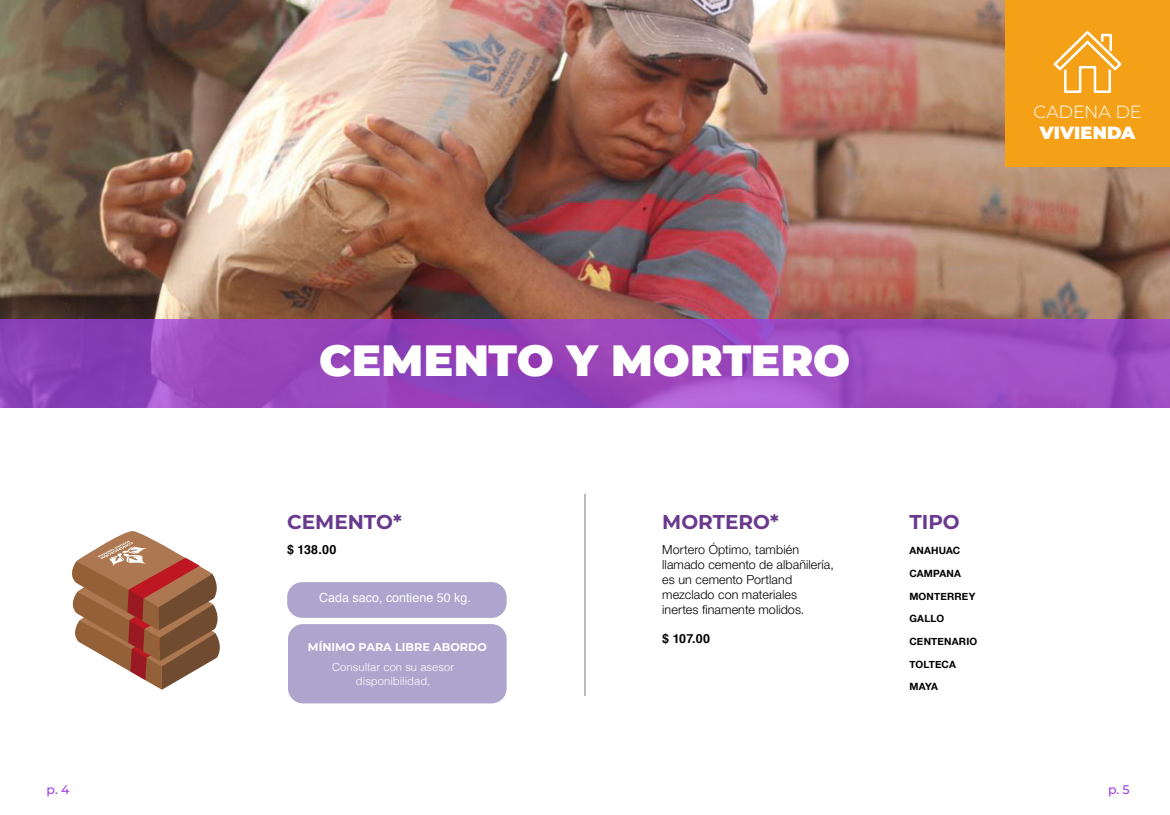
<style>
.page{position:relative;width:1170px;height:815px;background:#fff}
.page>*{position:absolute;margin:0;border:0;box-sizing:border-box;transform-origin:0 0}
.t1{font:900 43.75px "Montserrat";color:#fff}
.t2{font:700 20px "Montserrat";color:#69398d}
.t3{font:300 17.62px "Montserrat";letter-spacing:-.01em;color:#fff}
.t4{font:900 17.62px "Montserrat";letter-spacing:.01em;color:#fff}
.t5{font:300 12.5px/15px "Helvetica Neue LT Std";letter-spacing:.005em;color:#000}
.t6{font:12.5px "Helvetica";color:#fff}
.t7{font:700 12.5px "Helvetica";letter-spacing:.015em;color:#000}
.t8{font:500 12.5px "Montserrat";color:#9e40e6}
.t9{font:300 11.25px/13.5px "Helvetica";color:#fff;text-align:center}
.t10{font:700 11.25px "Montserrat";color:#fff}
.t11{font:700 10px "Helvetica Neue";letter-spacing:.015em;color:#000}
</style>
<div class="page">
<div style="left:287px;top:582px;width:219px;height:36px;background:#ada5cd;border-radius:15px"></div>
<div style="left:288px;top:624px;width:218px;height:79px;background:#ada5cd;border-radius:15px"></div>
<img style="left:0;top:0;width:1169px;height:319px">
<svg style="left:0;top:319px;width:1169px;height:88px;background:#9848be"></svg>
<hr style="left:584px;top:494px;width:1px;height:202px;background:#050c0e">
<svg style="left:72px;top:531px;width:148px;height:159px"></svg>
<div style="left:1005px;top:0;width:164px;height:167px;background:#f5a117"></div>
<svg style="left:1053px;top:31px;width:69px;height:62px"></svg>
<h3 class="t3" style="left:1033px;top:100px;width:109px">CADENA DE</h3>
<h3 class="t4" style="left:1039px;top:119px;width:97px">VIVIENDA</h3>
<h1 class="t1" style="left:319px;top:328px;width:532px">CEMENTO Y MORTERO</h1>
<h2 class="t2" style="left:287px;top:508px;width:116px">CEMENTO*</h2>
<h2 class="t2" style="left:662px;top:508px;width:118px">MORTERO*</h2>
<h2 class="t2" style="left:909px;top:508px;width:52px">TIPO</h2>
<p class="t7" style="left:287px;top:540px;width:51px">$ 138.00</p>
<p class="t5" style="left:662px;top:541px;width:173px">Mortero Óptimo, también llamado cemento de albañilería, es un cemento Portland mezclado con materiales inertes finamente molidos.</p>
<p class="t11" style="left:909px;top:543px;width:52px">ANAHUAC</p>
<p class="t11" style="left:909px;top:566px;width:53px">CAMPANA</p>
<p class="t11" style="left:909px;top:588px;width:67px">MONTERREY</p>
<p class="t11" style="left:909px;top:611px;width:36px">GALLO</p>
<p class="t11" style="left:909px;top:634px;width:69px">CENTENARIO</p>
<p class="t11" style="left:909px;top:656px;width:48px">TOLTECA</p>
<p class="t11" style="left:909px;top:679px;width:30px">MAYA</p>
<p class="t6" style="left:319px;top:588px;width:153px">Cada saco, contiene 50 kg.</p>
<p class="t10" style="left:308px;top:639px;width:180px">MÍNIMO PARA LIBRE ABORDO</p>
<p class="t9" style="left:332px;top:660px;width:123px">Consultar con su asesor disponibilidad,</p>
<p class="t7" style="left:662px;top:628px;width:49px">$ 107.00</p>
<p class="t8" style="left:47px;top:780px;width:24px">p. 4</p>
<p class="t8" style="left:1107px;top:780px;width:23px">p. 5</p>
</div>
